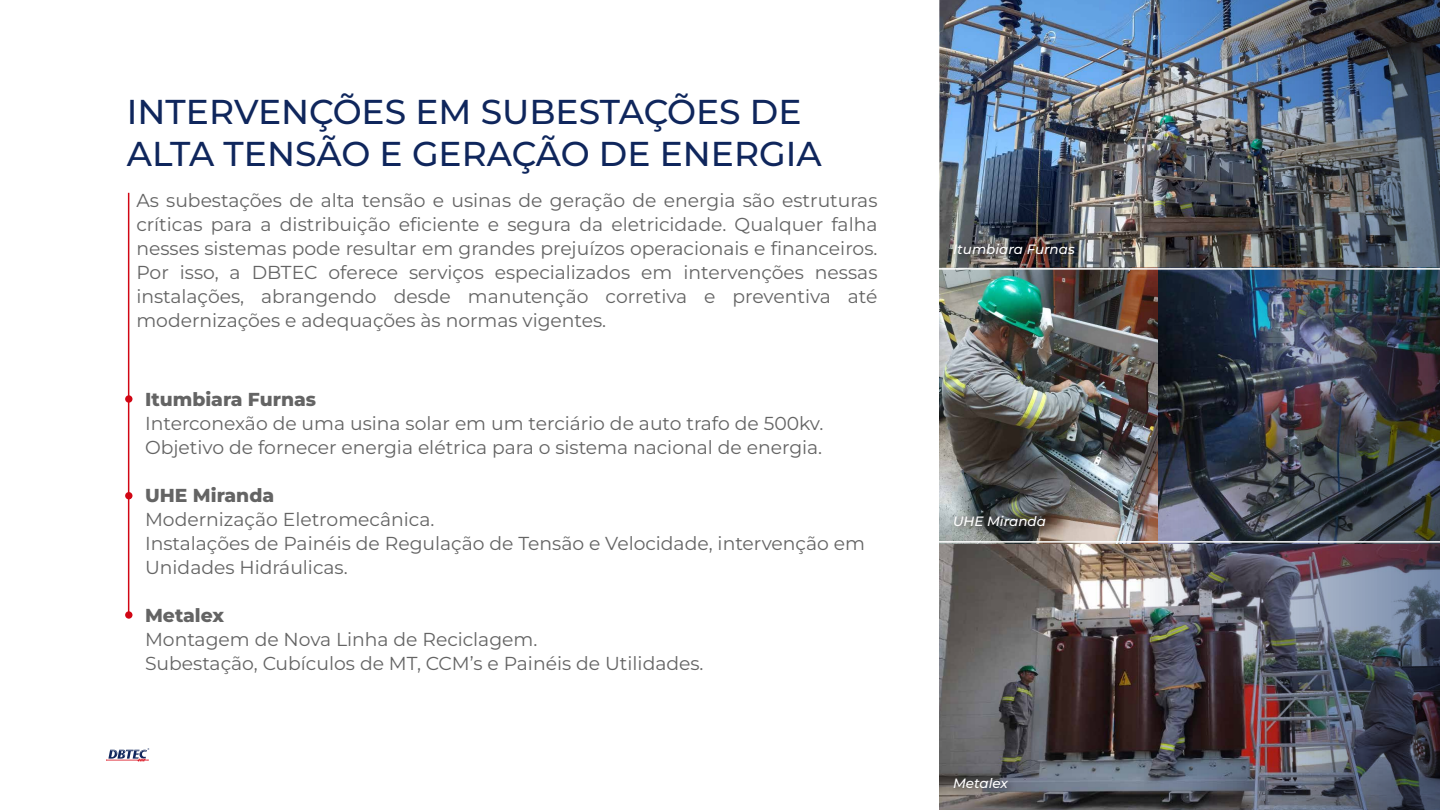
<style>
.page{position:relative;width:1440px;height:810px;background:#fff}
.page>*{position:absolute;margin:0;border:0;box-sizing:border-box;transform-origin:0 0}
.t1{font:500 34.5px/41.4px "Montserrat";color:#0f265c}
.t2{font:18.75px/24px "Montserrat";color:#646464}
.t3{font:800 18.75px "Montserrat";color:#646464}
.t4{font:italic 500 13.5px "Montserrat";color:#fff}
</style>
<div class="page">
<hr style="left:128px;top:193px;width:1px;height:422px;background:#d10614">
<div style="left:125px;top:395px;width:7px;height:8px;background:#d10614;border-radius:50%"></div>
<div style="left:125px;top:492px;width:7px;height:7px;background:#d10614;border-radius:50%"></div>
<div style="left:125px;top:611px;width:7px;height:8px;background:#d10614;border-radius:50%"></div>
<svg style="left:106px;top:748px;width:43px;height:14px"></svg>
<img style="left:939px;top:544px;width:199px;height:266px">
<img style="left:939px;top:0;width:199px;height:268px">
<img style="left:1138px;top:0;width:302px;height:810px">
<img style="left:939px;top:268px;width:501px;height:275px">
<img style="left:944px;top:233px;width:144px;height:41px">
<img style="left:944px;top:506px;width:116px;height:41px">
<img style="left:944px;top:767px;width:78px;height:41px">
<h1 class="t1" style="left:127px;top:94px;width:696px">INTERVENÇÕES EM SUBESTAÇÕES DE<br>ALTA TENSÃO E GERAÇÃO DE ENERGIA</h1>
<p class="t2" style="left:136px;top:189px;width:743px;text-align:justify">As subestações de alta tensão e usinas de geração de energia são estruturas críticas para a distribuição eficiente e segura da eletricidade. Qualquer falha nesses sistemas pode resultar em grandes prejuízos operacionais e financeiros.<br>Por isso, a DBTEC oferece serviços especializados em intervenções nessas instalações, abrangendo desde manutenção corretiva e preventiva até modernizações e adequações às normas vigentes.</p>
<p class="t3" style="left:145px;top:385px;width:172px">Itumbiara Furnas</p>
<p class="t2" style="left:145px;top:412px;width:680px">Interconexão de uma usina solar em um terciário de auto trafo de 500kv.<br>Objetivo de fornecer energia elétrica para o sistema nacional de energia.</p>
<p class="t3" style="left:145px;top:481px;width:131px">UHE Miranda</p>
<p class="t2" style="left:145px;top:508px;width:722px">Modernização Eletromecânica.<br>Instalações de Painéis de Regulação de Tensão e Velocidade, intervenção em<br>Unidades Hidráulicas.</p>
<p class="t3" style="left:145px;top:601px;width:80px">Metalex</p>
<p class="t2" style="left:145px;top:628px;width:560px">Montagem de Nova Linha de Reciclagem.<br>Subestação, Cubículos de MT, CCM’s e Painéis de Utilidades.</p>
<p class="t4" style="left:953px;top:240px;width:123px">Itumbiara Furnas</p>
<p class="t4" style="left:953px;top:512px;width:94px">UHE Miranda</p>
<p class="t4" style="left:953px;top:774px;width:56px">Metalex</p>
</div>
